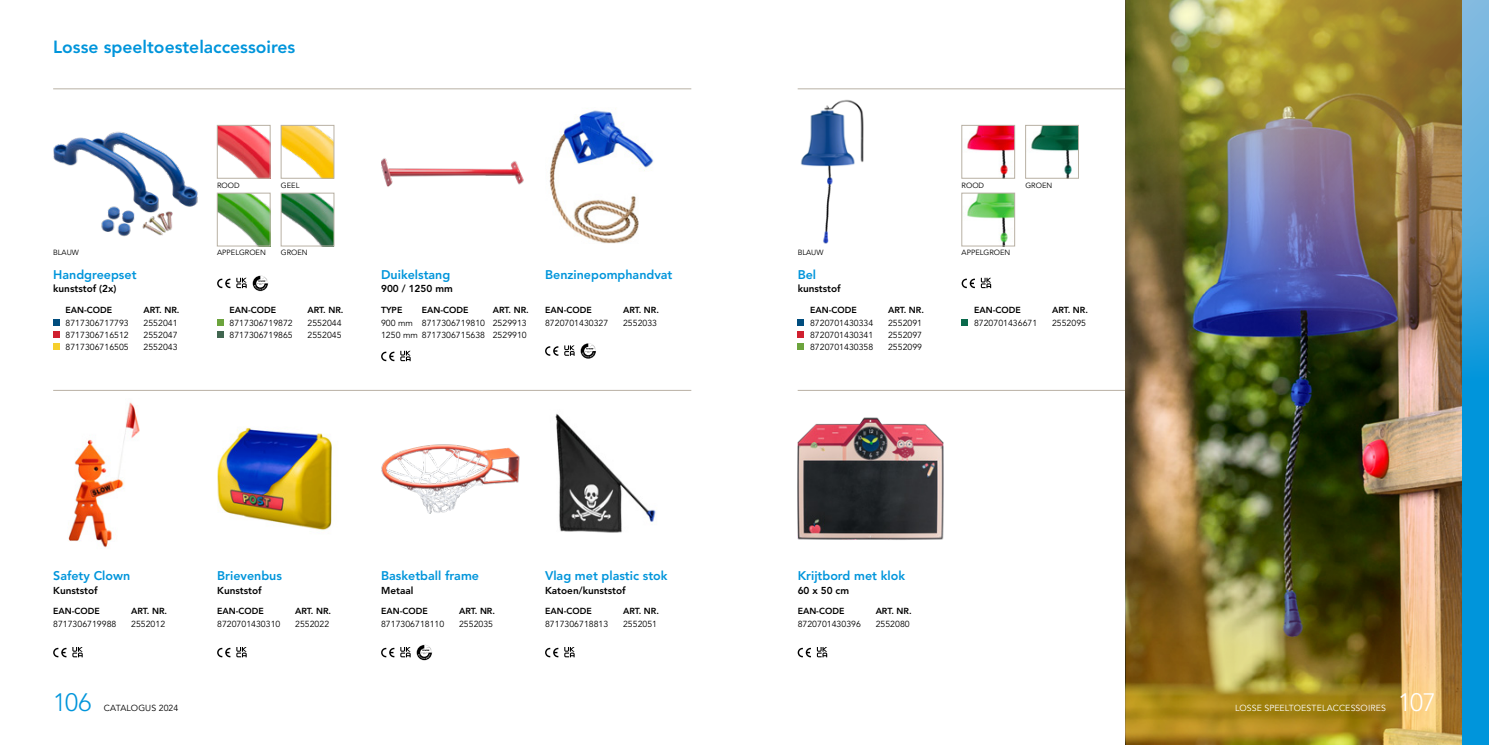
<style>
.page{position:relative;width:1489px;height:745px;background:#fff}
.page>*{position:absolute;margin:0;border:0;box-sizing:border-box;transform-origin:0 0}
.t1{font:300 25px "Avenir LT Std";color:#0095db}
.t2{font:300 25px "Avenir LT Std";color:#fff}
.t3{font:800 17.5px "Avenir LT Std";color:#0095db}
.t4{font:800 12.5px "Avenir LT Std";color:#0095db}
.t5{font:800 10px "Avenir LT Std";color:#000}
.t6{font:8.75px/11.9px "Avenir LT Std";color:#000}
.t7{font:800 8.75px "Avenir LT Std";color:#000}
.t8{font:8.75px "Avenir LT Std";letter-spacing:.01em;color:#fff}
.t9{font:7.5px "Avenir LT Std";color:#000}
</style>
<div class="page">
<hr style="left:53px;top:89px;width:638px;height:1px;background:#b9b1a4">
<hr style="left:53px;top:390px;width:638px;height:1px;background:#b9b1a4">
<hr style="left:797px;top:89px;width:638px;height:1px;background:#b9b1a4">
<hr style="left:797px;top:390px;width:638px;height:1px;background:#b9b1a4">
<img style="left:53px;top:131px;width:145px;height:106px">
<img style="left:68px;top:402px;width:72px;height:146px">
<img style="left:217px;top:428px;width:115px;height:102px">
<img style="left:381px;top:444px;width:139px;height:70px">
<img style="left:381px;top:158px;width:143px;height:29px">
<img style="left:555px;top:413px;width:101px;height:120px">
<img style="left:549px;top:108px;width:105px;height:135px">
<div style="left:53px;top:319px;width:7px;height:6px;background:#004d7e"></div>
<div style="left:53px;top:331px;width:7px;height:6px;background:#d0202f"></div>
<div style="left:53px;top:343px;width:7px;height:6px;background:#f6cf2d"></div>
<div style="left:217px;top:319px;width:7px;height:6px;background:#6ca43d"></div>
<div style="left:217px;top:331px;width:7px;height:6px;background:#416650"></div>
<img style="left:219px;top:127px;width:49px;height:49px">
<div style="left:217px;top:125px;width:53px;height:53px;border:1px solid #b9b1a4"></div>
<img style="left:283px;top:127px;width:49px;height:49px">
<div style="left:281px;top:125px;width:53px;height:53px;border:1px solid #b9b1a4"></div>
<img style="left:219px;top:195px;width:49px;height:49px">
<div style="left:217px;top:193px;width:53px;height:53px;border:1px solid #b9b1a4"></div>
<img style="left:283px;top:195px;width:49px;height:49px">
<div style="left:281px;top:193px;width:53px;height:53px;border:1px solid #b9b1a4"></div>
<svg style="left:381px;top:351px;width:13px;height:10px"></svg>
<svg style="left:53px;top:647px;width:13px;height:10px"></svg>
<svg style="left:217px;top:647px;width:13px;height:10px"></svg>
<svg style="left:545px;top:647px;width:13px;height:10px"></svg>
<svg style="left:217px;top:278px;width:13px;height:10px"></svg>
<svg style="left:236px;top:275px;width:32px;height:16px"></svg>
<svg style="left:400px;top:350px;width:10px;height:11px"></svg>
<svg style="left:72px;top:647px;width:11px;height:10px"></svg>
<svg style="left:236px;top:647px;width:11px;height:10px"></svg>
<svg style="left:564px;top:647px;width:10px;height:10px"></svg>
<svg style="left:545px;top:346px;width:13px;height:9px"></svg>
<svg style="left:580px;top:343px;width:16px;height:15px"></svg>
<svg style="left:564px;top:345px;width:10px;height:10px"></svg>
<svg style="left:381px;top:647px;width:13px;height:10px"></svg>
<svg style="left:416px;top:644px;width:16px;height:16px"></svg>
<svg style="left:400px;top:647px;width:10px;height:10px"></svg>
<img style="left:1125px;top:383px;width:337px;height:361px">
<img style="left:800px;top:99px;width:64px;height:145px">
<img style="left:797px;top:417px;width:146px;height:123px">
<div style="left:797px;top:319px;width:7px;height:6px;background:#004d7e"></div>
<div style="left:797px;top:331px;width:7px;height:6px;background:#d0202f"></div>
<div style="left:797px;top:343px;width:7px;height:6px;background:#6ca43d"></div>
<img style="left:967px;top:127px;width:45px;height:49px">
<div style="left:961px;top:125px;width:53px;height:53px;border:1px solid #b9b1a4"></div>
<img style="left:963px;top:195px;width:49px;height:49px">
<div style="left:961px;top:193px;width:53px;height:53px;border:1px solid #b9b1a4"></div>
<div style="left:1462px;top:0;width:26px;height:744px;background:#0095db"></div>
<svg style="left:797px;top:647px;width:30px;height:10px"></svg>
<svg style="left:961px;top:278px;width:13px;height:10px"></svg>
<svg style="left:980px;top:277px;width:11px;height:11px"></svg>
<div style="left:961px;top:319px;width:7px;height:6px;background:#0a694b"></div>
<img style="left:1031px;top:127px;width:45px;height:49px">
<div style="left:1025px;top:125px;width:53px;height:53px;border:1px solid #b9b1a4"></div>
<img style="left:1125px;top:0;width:363px;height:383px">
<h2 class="t3" style="left:53px;top:37px;width:244px">Losse speeltoestelaccessoires</h2>
<p class="t9" style="left:217px;top:181px;width:24px">ROOD</p>
<p class="t9" style="left:281px;top:181px;width:20px">GEEL</p>
<p class="t9" style="left:961px;top:181px;width:24px">ROOD</p>
<p class="t9" style="left:1025px;top:181px;width:28px">GROEN</p>
<p class="t9" style="left:53px;top:248px;width:27px">BLAUW</p>
<h3 class="t4" style="left:53px;top:267px;width:85px">Handgreepset</h3>
<p class="t9" style="left:217px;top:248px;width:50px">APPELGROEN</p>
<p class="t9" style="left:281px;top:248px;width:28px">GROEN</p>
<h3 class="t4" style="left:381px;top:267px;width:71px">Duikelstang</h3>
<h3 class="t4" style="left:545px;top:267px;width:129px">Benzinepomphandvat</h3>
<p class="t9" style="left:797px;top:248px;width:27px">BLAUW</p>
<h3 class="t4" style="left:797px;top:267px;width:20px">Bel</h3>
<p class="t9" style="left:961px;top:248px;width:50px">APPELGROEN</p>
<p class="t5" style="left:53px;top:283px;width:65px">kunststof (2x)</p>
<p class="t5" style="left:381px;top:283px;width:73px">900 / 1250 mm</p>
<p class="t5" style="left:797px;top:283px;width:45px">kunststof</p>
<p class="t7" style="left:66px;top:304px;width:48px">EAN-CODE</p>
<p class="t7" style="left:144px;top:304px;width:37px">ART. NR.</p>
<p class="t6" style="left:66px;top:317px;width:65px">8717306717793</p>
<p class="t6" style="left:144px;top:317px;width:36px">2552041</p>
<p class="t6" style="left:66px;top:329px;width:65px">8717306716512</p>
<p class="t6" style="left:144px;top:329px;width:36px">2552047</p>
<p class="t6" style="left:66px;top:341px;width:65px">8717306716505</p>
<p class="t6" style="left:144px;top:341px;width:36px">2552043</p>
<p class="t7" style="left:229px;top:304px;width:48px">EAN-CODE</p>
<p class="t7" style="left:307px;top:304px;width:37px">ART. NR.</p>
<p class="t6" style="left:229px;top:317px;width:65px">8717306719872</p>
<p class="t6" style="left:307px;top:317px;width:36px">2552044</p>
<p class="t6" style="left:229px;top:329px;width:65px">8717306719865</p>
<p class="t6" style="left:307px;top:329px;width:36px">2552045</p>
<p class="t7" style="left:381px;top:304px;width:23px">TYPE</p>
<p class="t7" style="left:422px;top:304px;width:48px">EAN-CODE</p>
<p class="t7" style="left:493px;top:304px;width:37px">ART. NR.</p>
<p class="t6" style="left:381px;top:317px;width:147px">900 mm 8717306719810 2529913<br>1250 mm 8717306715638 2529910</p>
<p class="t7" style="left:545px;top:304px;width:48px">EAN-CODE</p>
<p class="t7" style="left:623px;top:304px;width:37px">ART. NR.</p>
<p class="t6" style="left:545px;top:317px;width:65px">8720701430327</p>
<p class="t6" style="left:623px;top:317px;width:36px">2552033</p>
<p class="t7" style="left:810px;top:304px;width:48px">EAN-CODE</p>
<p class="t7" style="left:888px;top:304px;width:37px">ART. NR.</p>
<p class="t6" style="left:810px;top:317px;width:65px">8720701430334</p>
<p class="t6" style="left:888px;top:317px;width:36px">2552091</p>
<p class="t6" style="left:810px;top:329px;width:65px">8720701430341</p>
<p class="t6" style="left:888px;top:329px;width:36px">2552097</p>
<p class="t6" style="left:810px;top:341px;width:65px">8720701430358</p>
<p class="t6" style="left:888px;top:341px;width:36px">2552099</p>
<p class="t7" style="left:974px;top:304px;width:48px">EAN-CODE</p>
<p class="t7" style="left:1051px;top:304px;width:37px">ART. NR.</p>
<p class="t6" style="left:974px;top:317px;width:65px">8720701436671</p>
<p class="t6" style="left:1051px;top:317px;width:36px">2552095</p>
<h3 class="t4" style="left:53px;top:568px;width:79px">Safety Clown</h3>
<h3 class="t4" style="left:217px;top:568px;width:66px">Brievenbus</h3>
<h3 class="t4" style="left:381px;top:568px;width:99px">Basketball frame</h3>
<h3 class="t4" style="left:545px;top:568px;width:124px">Vlag met plastic stok</h3>
<h3 class="t4" style="left:797px;top:568px;width:109px">Krijtbord met klok</h3>
<p class="t5" style="left:53px;top:584px;width:46px">Kunststof</p>
<p class="t5" style="left:217px;top:584px;width:46px">Kunststof</p>
<p class="t5" style="left:381px;top:584px;width:34px">Metaal</p>
<p class="t5" style="left:545px;top:584px;width:82px">Katoen/kunststof</p>
<p class="t5" style="left:797px;top:584px;width:53px">60 x 50 cm</p>
<p class="t7" style="left:53px;top:605px;width:48px">EAN-CODE</p>
<p class="t7" style="left:131px;top:605px;width:37px">ART. NR.</p>
<p class="t6" style="left:53px;top:618px;width:65px">8717306719988</p>
<p class="t6" style="left:131px;top:618px;width:36px">2552012</p>
<p class="t7" style="left:217px;top:605px;width:48px">EAN-CODE</p>
<p class="t7" style="left:295px;top:605px;width:37px">ART. NR.</p>
<p class="t6" style="left:217px;top:618px;width:65px">8720701430310</p>
<p class="t6" style="left:295px;top:618px;width:36px">2552022</p>
<p class="t7" style="left:381px;top:605px;width:48px">EAN-CODE</p>
<p class="t7" style="left:459px;top:605px;width:37px">ART. NR.</p>
<p class="t6" style="left:381px;top:618px;width:65px">8717306718110</p>
<p class="t6" style="left:459px;top:618px;width:36px">2552035</p>
<p class="t7" style="left:545px;top:605px;width:48px">EAN-CODE</p>
<p class="t7" style="left:623px;top:605px;width:37px">ART. NR.</p>
<p class="t6" style="left:545px;top:618px;width:65px">8717306718813</p>
<p class="t6" style="left:623px;top:618px;width:36px">2552051</p>
<p class="t7" style="left:797px;top:605px;width:48px">EAN-CODE</p>
<p class="t7" style="left:875px;top:605px;width:37px">ART. NR.</p>
<p class="t6" style="left:797px;top:618px;width:65px">8720701430396</p>
<p class="t6" style="left:875px;top:618px;width:36px">2552080</p>
<h1 class="t1" style="left:53px;top:687px;width:40px">106</h1>
<p class="t6" style="left:104px;top:701px;width:76px">CATALOGUS 2024</p>
<p class="t8" style="left:1235px;top:702px;width:152px">LOSSE SPEELTOESTELACCESSOIRES</p>
<h1 class="t2" style="left:1398px;top:687px;width:39px">107</h1>
</div>
